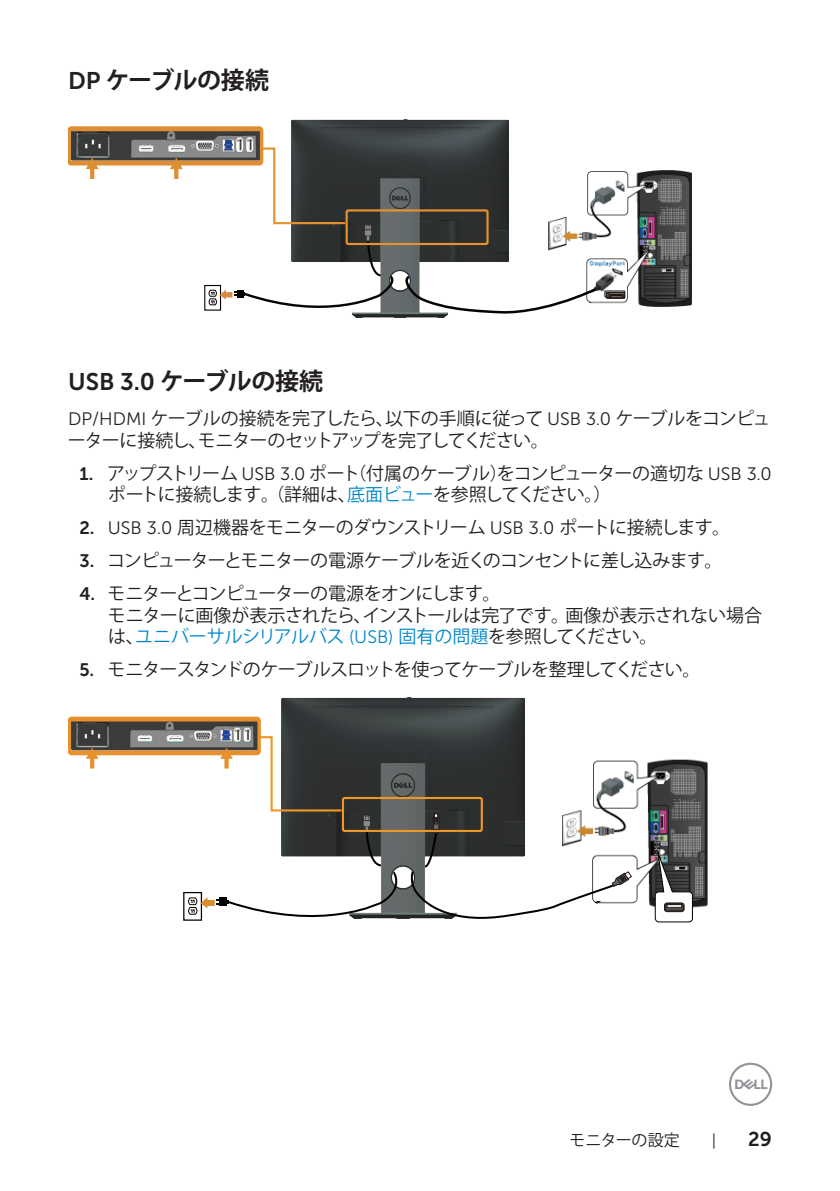
<style>
.page{position:relative;width:840px;height:1191px;background:#fff}
.page>*{position:absolute;margin:0;border:0;box-sizing:border-box;transform-origin:0 0}
.Head_3{font:700 24px "Koz Go Std";letter-spacing:-.025em;color:#231f20}
.text_item_number{font:18px/21.6px "Koz Go Std";letter-spacing:-.04em;color:#231f20}
.text{font:18px/21.6px "Koz Go Std";letter-spacing:-.04em;color:#231f20}
.text_item_number-2{font:18px/21.6px "Koz Go Std";letter-spacing:-.01em;color:#231f20}
.text_item_number-3{font:18px "Koz Go Std";letter-spacing:-.06em;color:#231f20}
.t1{font:16px "Koz Go Std";letter-spacing:-.01em;color:#231f20}
.s1{font-family:"Museo Sans For Dell 700";font-weight:400}
.s2{font-family:"Museo Sans For Dell 300"}
.s3{font-family:"Museo Sans For Dell 700"}
.s4{color:#0087cb}
.s5{font-family:"Museo Sans For Dell 300";color:#0087cb}
.s6{font-family:"Museo Sans For Dell 700";font-size:20px}
</style>
<div class="page">
<svg style="left:729px;top:1062px;width:42px;height:44px"></svg>
<img style="left:625px;top:170px;width:67px;height:137px">
<svg style="left:68px;top:119px;width:557px;height:199px"></svg>
<img style="left:281px;top:697px;width:243px;height:19px">
<img style="left:632px;top:759px;width:76px;height:164px">
<svg style="left:654px;top:847px;width:38px;height:75px"></svg>
<div style="left:663px;top:903px;width:21px;height:8px;border:1px solid #221714;border-radius:3px"></div>
<svg style="left:664px;top:903px;width:19px;height:8px"></svg>
<div style="left:664px;top:903px;width:19px;height:8px;border:1px solid #221714;border-radius:2px"></div>
<div style="left:666px;top:904px;width:15px;height:3px;border:1px solid #221714"></div>
<div style="left:595px;top:858px;width:40px;height:43px;background:#fff"></div>
<svg style="left:68px;top:716px;width:564px;height:205px"></svg>
<p class="Head_3" style="left:68px;top:65px;width:202px"><span class="s1">DP</span> ケーブルの接続</p>
<p class="Head_3" style="left:68px;top:366px;width:256px"><span class="s1">USB 3.0</span> ケーブルの接続</p>
<p class="text" style="left:68px;top:408px;width:703px"><span class="s2">DP/HDMI</span> ケーブルの接続を完了したら、以下の手順に従って <span class="s2">USB 3.0</span> ケーブルをコンピューターに接続し、モニターのセットアップを完了してください。</p>
<p class="text_item_number" style="left:108px;top:463px;width:665px;text-indent:-28px"><span class="s3">1.</span> アップストリーム <span class="s2">USB 3.0</span> ポート（付属のケーブル）をコンピューターの適切な <span class="s2">USB 3.0</span>ポートに接続します。（詳細は、<span class="s4">底面ビュー</span>を参照してください。）</p>
<p class="text_item_number" style="left:79px;top:517px;width:652px"><span class="s3">2.</span> <span class="s2">USB 3.0</span> 周辺機器をモニターのダウンストリーム <span class="s2">USB 3.0</span> ポートに接続します。</p>
<p class="text_item_number" style="left:79px;top:550px;width:644px"><span class="s3">3.</span> コンピューターとモニターの電源ケーブルを近くのコンセントに差し込みます。</p>
<p class="text_item_number-3" style="left:79px;top:582px;width:422px"><span class="s3">4.</span> モニターとコンピューターの電源をオンにします。</p>
<p class="text_item_number-2" style="left:108px;top:605px;width:655px">モニターに画像が表示されたら、インストールは完了です。画像が表示されない場合は、<span class="s4">ユニバーサルシリアルバス</span> <span class="s5">(USB)</span> <span class="s4">固有の問題</span>を参照してください。</p>
<p class="text_item_number" style="left:79px;top:659px;width:622px"><span class="s3">5.</span> モニタースタンドのケーブルスロットを使ってケーブルを整理してください。</p>
<p class="t1" style="left:569px;top:1130px;width:204px">モニターの設定　　<span class="s2">|</span>　　<span class="s6">29</span></p>
</div>
